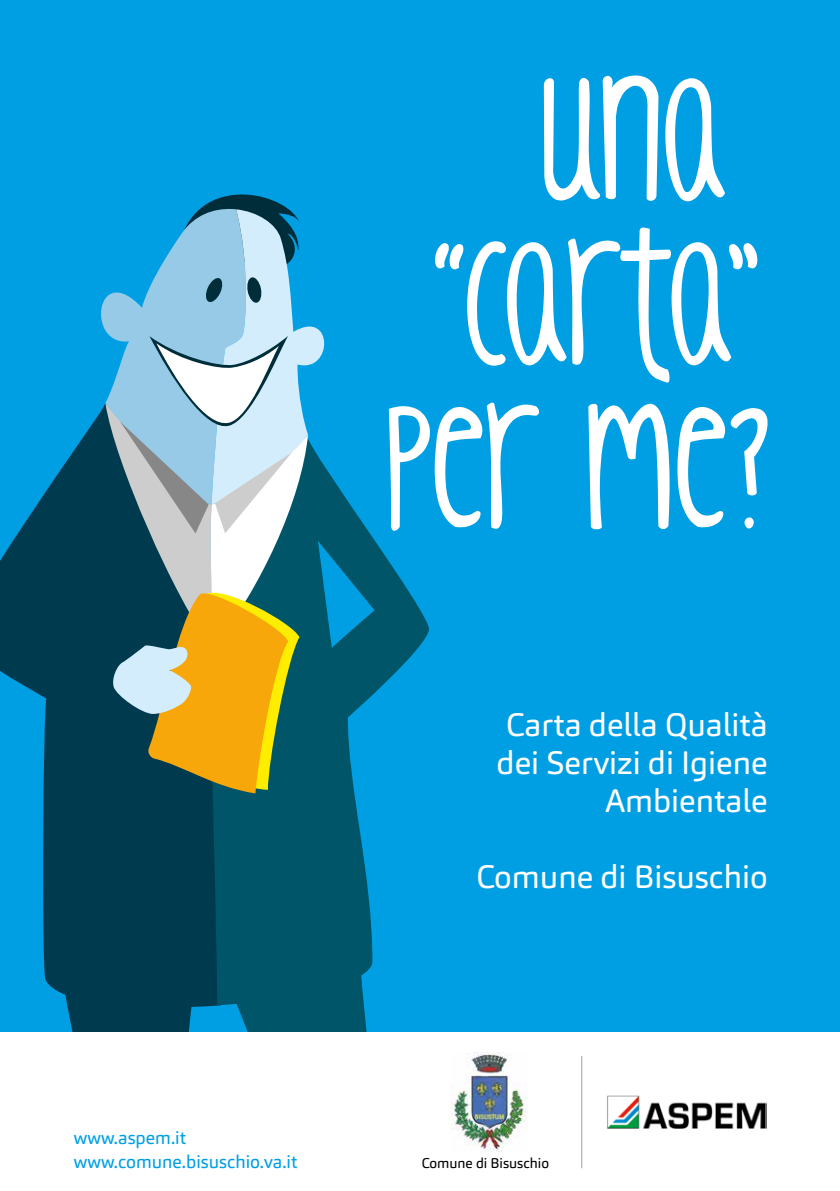
<style>
.page{position:relative;width:840px;height:1191px;background:#fff}
.page>*{position:absolute;margin:0;border:0;box-sizing:border-box;transform-origin:0 0}
.t1{font:162px/164px "KG Luckofthe Irish";letter-spacing:.005em;color:#fff}
.t2{font:32px/38px "Carnas";color:#fff;text-align:right}
.t3{font:18px/24px "Carnas";color:#009fe3}
.t4{font:14px "Carnas";color:#000}
</style>
<div class="page">
<div style="left:0;top:0;width:839px;height:1191px;background:#009fe3"></div>
<div style="left:0;top:1032px;width:839px;height:159px;background:#fff"></div>
<svg style="left:0;top:434px;width:220px;height:573px;fill:#003a4f"></svg>
<svg style="left:85px;top:299px;width:20px;height:205px"></svg>
<svg style="left:209px;top:480px;width:220px;height:525px;fill:#005568"></svg>
<div style="left:65px;top:991px;width:127px;height:41px;background:#003a4f"></div>
<svg style="left:235px;top:971px;width:161px;height:61px"></svg>
<svg style="left:105px;top:194px;width:229px;height:599px;background:#79a3a1"></svg>
<hr style="left:581px;top:1056px;width:1px;height:112px;background:#9d9d9c">
<img style="left:607px;top:1095px;width:158px;height:33px">
<img style="left:450px;top:1052px;width:77px;height:99px">
<h1 class="t1" style="left:386px;top:58px;width:386px;text-indent:154px">UNA “CARTA”<br>PER ME?</h1>
<p class="t2" style="left:496px;top:706px;width:272px">Carta della Qualità dei Servizi di Igiene<br>Ambientale</p>
<p class="t2" style="left:476px;top:858px;width:293px">Comune di Bisuschio</p>
<p class="t3" style="left:74px;top:1126px;width:225px">www.aspem.it www.comune.bisuschio.va.it</p>
<p class="t4" style="left:421px;top:1154px;width:129px">Comune di Bisuschio</p>
</div>
